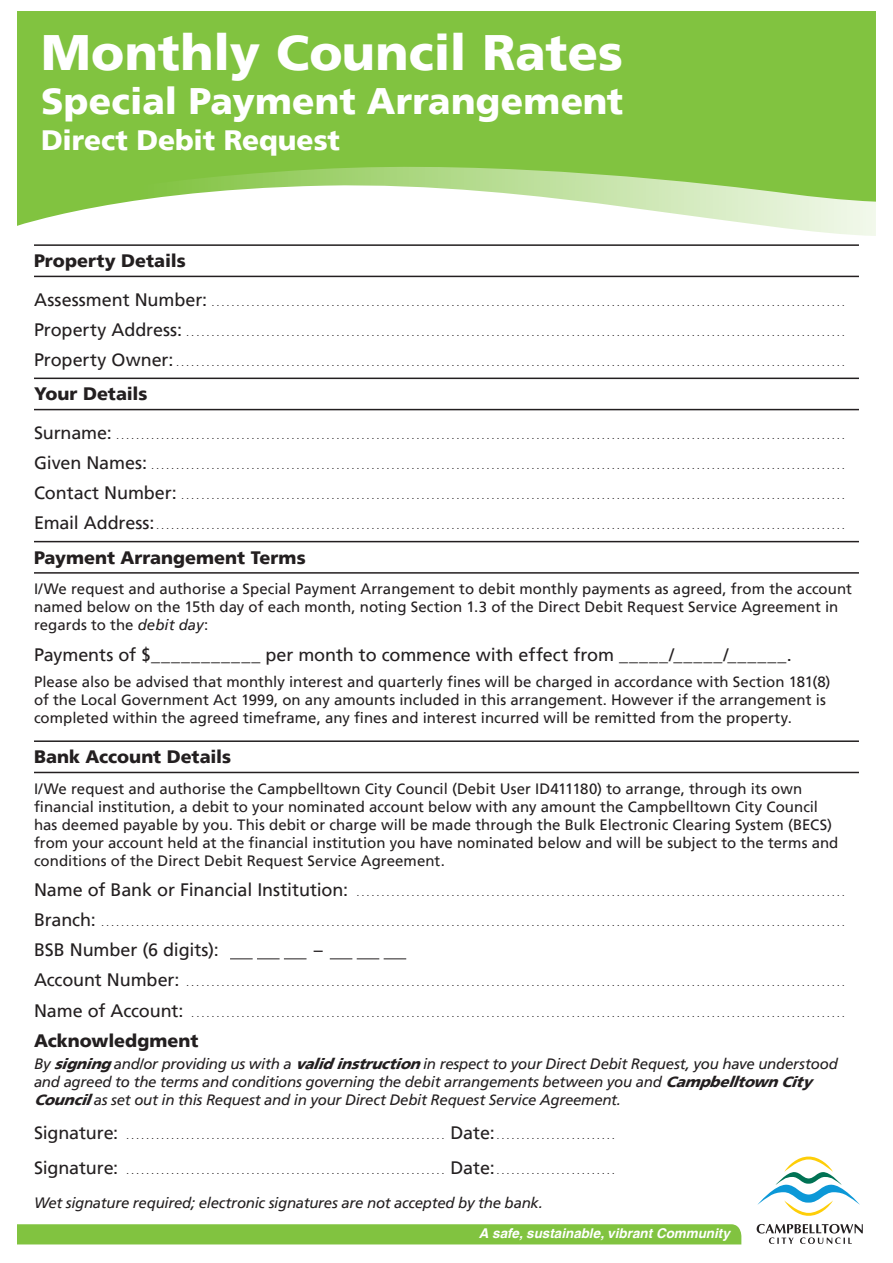
<style>
.page{position:relative;width:893px;height:1263px;background:#fff}
.page>*{position:absolute;margin:0;border:0;box-sizing:border-box;transform-origin:0 0}
.t1{font:900 49.65px "Frutiger LT";color:#fff}
.t2{font:900 36.9px "Frutiger LT";letter-spacing:.005em;color:#fff}
.t3{font:900 28.05px "Frutiger LT";letter-spacing:-.005em;color:#fff}
.t4{font:18px "Frutiger LT";letter-spacing:-.005em;color:#231f20}
.t5{font:900 18px "Frutiger LT";color:#231f20}
.t6{font:15px/18px "Frutiger LT";color:#231f20}
.t7{font:italic 15px/18px "Frutiger LT";letter-spacing:-.015em;color:#231f20}
.t8{font:italic 700 13.5px "Helvetica LT";color:#fff}
.t9{font:9px "Frutiger LT";color:#231f20}
.s1{font-size:18px}
.s2{font-style:italic}
.s3{font-weight:900}
</style>
<div class="page">
<svg style="left:17px;top:214px;width:859px;height:22px"></svg>
<svg style="left:17px;top:11px;width:859px;height:203px;background:#8ec954"></svg>
<hr style="left:34px;top:244px;width:825px;height:2px;background:#231f20">
<hr style="left:34px;top:276px;width:825px;height:1px;background:#231f20">
<hr style="left:34px;top:378px;width:825px;height:1px;background:#231f20">
<hr style="left:34px;top:409px;width:825px;height:1px;background:#231f20">
<hr style="left:34px;top:541px;width:825px;height:1px;background:#231f20">
<hr style="left:34px;top:572px;width:825px;height:2px;background:#231f20">
<hr style="left:34px;top:740px;width:825px;height:2px;background:#231f20">
<hr style="left:34px;top:772px;width:825px;height:1px;background:#231f20">
<svg style="left:230px;top:958px;width:76px;height:1px"></svg>
<svg style="left:330px;top:958px;width:76px;height:1px"></svg>
<svg style="left:757px;top:1224px;width:106px;height:20px"></svg>
<svg style="left:757px;top:1156px;width:103px;height:60px"></svg>
<div style="left:17px;top:1224px;width:724px;height:20px;background:#81c340"></div>
<p class="t1" style="left:41px;top:22px;width:583px">Monthly Council Rates</p>
<p class="t2" style="left:41px;top:78px;width:583px">Special Payment Arrangement</p>
<p class="t3" style="left:41px;top:123px;width:300px">Direct Debit Request</p>
<p class="t5" style="left:34px;top:250px;width:153px">Property Details</p>
<p class="t9" style="left:34px;top:297px;width:812px"><span class="s1">Assessment Number:</span> . . . . . . . . . . . . . . . . . . . . . . . . . . . . . . . . . . . . . . . . . . . . . . . . . . . . . . . . . . . . . . . . . . . . . . . . . . . . . . . . . . . . . . . . . . . . . . . . . . . . . . . . . . . . . . . . . . . . . . . . . . . . . . .</p>
<p class="t9" style="left:34px;top:327px;width:812px"><span class="s1">Property Address:</span> . . . . . . . . . . . . . . . . . . . . . . . . . . . . . . . . . . . . . . . . . . . . . . . . . . . . . . . . . . . . . . . . . . . . . . . . . . . . . . . . . . . . . . . . . . . . . . . . . . . . . . . . . . . . . . . . . . . . . . . . . . . . . . . . . . . .</p>
<p class="t9" style="left:34px;top:358px;width:812px"><span class="s1">Property Owner:</span> . . . . . . . . . . . . . . . . . . . . . . . . . . . . . . . . . . . . . . . . . . . . . . . . . . . . . . . . . . . . . . . . . . . . . . . . . . . . . . . . . . . . . . . . . . . . . . . . . . . . . . . . . . . . . . . . . . . . . . . . . . . . . . . . . . . . . .</p>
<p class="t5" style="left:34px;top:383px;width:115px">Your Details</p>
<p class="t9" style="left:34px;top:430px;width:812px"><span class="s1">Surname:</span> . . . . . . . . . . . . . . . . . . . . . . . . . . . . . . . . . . . . . . . . . . . . . . . . . . . . . . . . . . . . . . . . . . . . . . . . . . . . . . . . . . . . . . . . . . . . . . . . . . . . . . . . . . . . . . . . . . . . . . . . . . . . . . . . . . . . . . . . . . . . . . . . . .</p>
<p class="t9" style="left:34px;top:461px;width:812px"><span class="s1">Given Names:</span> . . . . . . . . . . . . . . . . . . . . . . . . . . . . . . . . . . . . . . . . . . . . . . . . . . . . . . . . . . . . . . . . . . . . . . . . . . . . . . . . . . . . . . . . . . . . . . . . . . . . . . . . . . . . . . . . . . . . . . . . . . . . . . . . . . . . . . . . . . .</p>
<p class="t9" style="left:34px;top:491px;width:812px"><span class="s1">Contact Number:</span> . . . . . . . . . . . . . . . . . . . . . . . . . . . . . . . . . . . . . . . . . . . . . . . . . . . . . . . . . . . . . . . . . . . . . . . . . . . . . . . . . . . . . . . . . . . . . . . . . . . . . . . . . . . . . . . . . . . . . . . . . . . . . . . . . . . . .</p>
<p class="t9" style="left:34px;top:521px;width:812px"><span class="s1">Email Address:</span> . . . . . . . . . . . . . . . . . . . . . . . . . . . . . . . . . . . . . . . . . . . . . . . . . . . . . . . . . . . . . . . . . . . . . . . . . . . . . . . . . . . . . . . . . . . . . . . . . . . . . . . . . . . . . . . . . . . . . . . . . . . . . . . . . . . . . . . . . .</p>
<p class="t5" style="left:34px;top:546px;width:273px">Payment Arrangement Terms</p>
<p class="t6" style="left:34px;top:580px;width:819px">I/We request and authorise a Special Payment Arrangement to debit monthly payments as agreed, from the account named below on the 15th day of each month, noting Section 1. 3 of the Direct Debit Request Service Agreement in regards to the <span class="s2">debit day</span>:</p>
<p class="t4" style="left:34px;top:644px;width:756px">Payments of $___________ per month to commence with effect from _____/_____/______.</p>
<p class="t6" style="left:34px;top:673px;width:798px">Please also be advised that monthly interest and quarterly fines will be charged in accordance with Section 181(8) of the Local Government Act 1999, on any amounts included in this arrangement. However if the arrangement is completed within the agreed timeframe, any fines and interest incurred will be remitted from the property.</p>
<p class="t5" style="left:34px;top:746px;width:199px">Bank Account Details</p>
<p class="t6" style="left:34px;top:780px;width:806px">I/We request and authorise the Campbelltown City Council (Debit User ID411180) to arrange, through its own financial institution, a debit to your nominated account below with any amount the Campbelltown City Council has deemed payable by you. This debit or charge will be made through the Bulk Electronic Clearing System (BECS) from your account held at the financial institution you have nominated below and will be subject to the terms and conditions of the Direct Debit Request Service Agreement.</p>
<p class="t9" style="left:34px;top:888px;width:812px"><span class="s1">Name of Bank or Financial Institution:</span> . . . . . . . . . . . . . . . . . . . . . . . . . . . . . . . . . . . . . . . . . . . . . . . . . . . . . . . . . . . . . . . . . . . . . . . . . . . . . . . . . . . . . . . . . . . . . . . . . .</p>
<p class="t9" style="left:34px;top:918px;width:812px"><span class="s1">Branch:</span> . . . . . . . . . . . . . . . . . . . . . . . . . . . . . . . . . . . . . . . . . . . . . . . . . . . . . . . . . . . . . . . . . . . . . . . . . . . . . . . . . . . . . . . . . . . . . . . . . . . . . . . . . . . . . . . . . . . . . . . . . . . . . . . . . . . . . . . . . . . . . . . . . . . . .</p>
<p class="t4" style="left:34px;top:939px;width:186px">BSB Number (6 digits):</p>
<p class="t4" style="left:314px;top:939px;width:10px">–</p>
<p class="t9" style="left:34px;top:978px;width:812px"><span class="s1">Account Number:</span> . . . . . . . . . . . . . . . . . . . . . . . . . . . . . . . . . . . . . . . . . . . . . . . . . . . . . . . . . . . . . . . . . . . . . . . . . . . . . . . . . . . . . . . . . . . . . . . . . . . . . . . . . . . . . . . . . . . . . . . . . . . . . . . . . . . .</p>
<p class="t9" style="left:34px;top:1008px;width:812px"><span class="s1">Name of Account:</span> . . . . . . . . . . . . . . . . . . . . . . . . . . . . . . . . . . . . . . . . . . . . . . . . . . . . . . . . . . . . . . . . . . . . . . . . . . . . . . . . . . . . . . . . . . . . . . . . . . . . . . . . . . . . . . . . . . . . . . . . . . . . . . . . . . .</p>
<p class="t5" style="left:34px;top:1029px;width:166px">Acknowledgment</p>
<p class="t7" style="left:34px;top:1055px;width:805px">By <span class="s3">signing</span>and/or providing us with a <span class="s3">validinstruction</span>in respect to your Direct Debit Request, you have understood and agreed to the terms and conditions governing the debit arrangements between you and <span class="s3">CampbelltownCity<br>Council</span>as set out in this Request and in your Direct Debit Request Service Agreement.</p>
<p class="t9" style="left:34px;top:1131px;width:582px"><span class="s1">Signature:</span> . . . . . . . . . . . . . . . . . . . . . . . . . . . . . . . . . . . . . . . . . . . . . . . . . . . . . . . . . . . . . . . . <span class="s1">Date:</span> . . . . . . . . . . . . . . . . . . . . . . . .</p>
<p class="t9" style="left:34px;top:1165px;width:582px"><span class="s1">Signature:</span> . . . . . . . . . . . . . . . . . . . . . . . . . . . . . . . . . . . . . . . . . . . . . . . . . . . . . . . . . . . . . . . . <span class="s1">Date:</span> . . . . . . . . . . . . . . . . . . . . . . . .</p>
<p class="t7" style="left:34px;top:1194px;width:510px">Wet signature required; electronic signatures are not accepted by the bank.</p>
<p class="t8" style="left:479px;top:1225px;width:253px">A safe, sustainable, vibrant Community</p>
</div>
